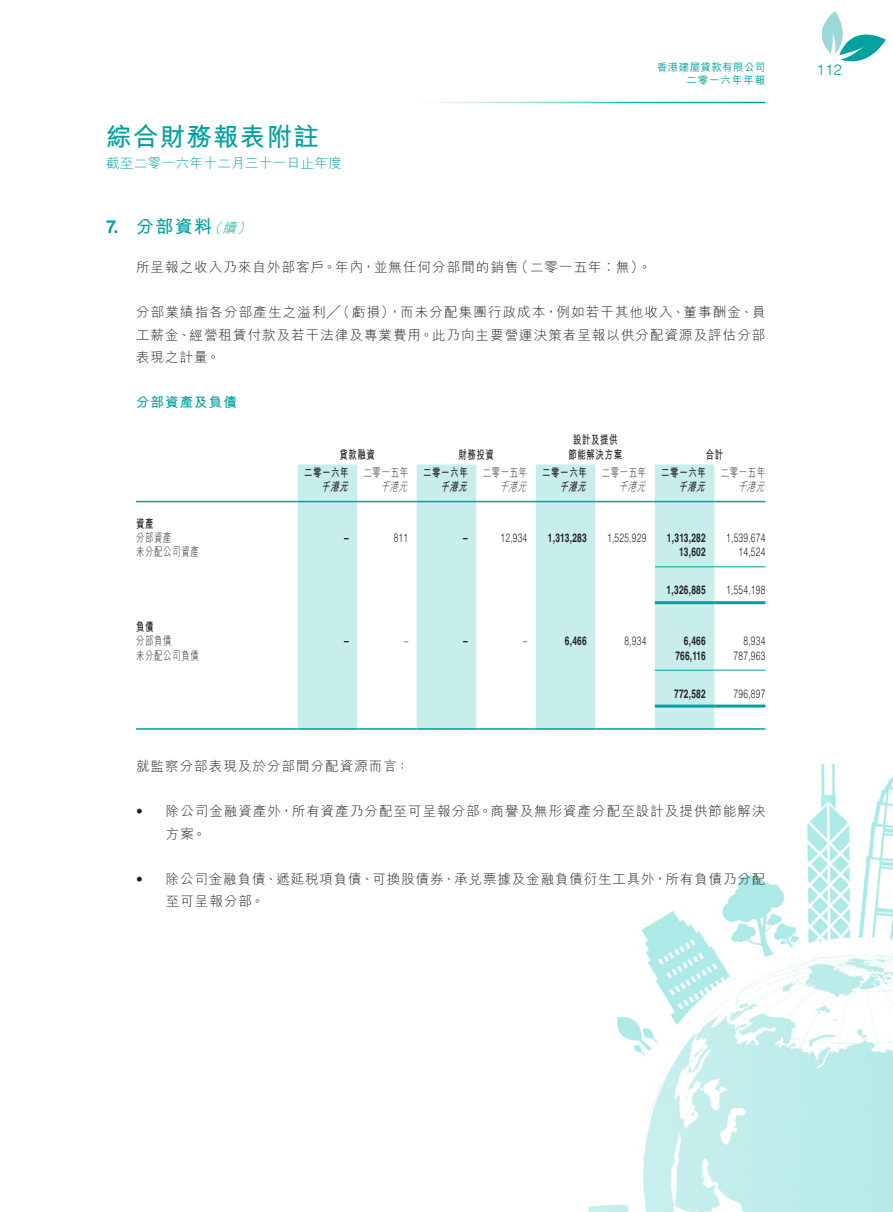
<style>
.page{position:relative;width:893px;height:1212px;background:#fff}
.page>*{position:absolute;margin:0;border:0;box-sizing:border-box;transform-origin:0 0}
.t1{font:700 25.5px "M Hei HK";letter-spacing:.05em;color:#00a19e}
.Heading_1{font:700 18px "M Hei HK";color:#00a19e}
.Heading_1-2{font:700 18px "Helvetica LT Std";color:#00a19e}
.t2{font:300 15px "Helvetica LT Std";color:#00a19e}
.Body_Text{font:300 13.5px/22.5px "M Hei HK";letter-spacing:.075em;color:#231f20;text-align:justify}
.t3{font:300 13.5px "M Hei HK";letter-spacing:.03em;color:#00a19e}
.Heading_2{font:700 13.5px "M Hei HK";letter-spacing:.08em;color:#00a19e}
.Heading_1-3{font:italic 300 13.5px "M Hei HK";color:#00a19e}
.Body_Text-2{font:300 13.5px "Helvetica LT Std";color:#231f20}
.Body_Text-3{font:300 12px "Helvetica LT Std";letter-spacing:.03em;color:#231f20;scale:.7 1}
.Body_Text-4{font:700 12px "Helvetica LT Std";letter-spacing:.03em;color:#231f20;scale:.7 1}
.Body_Text-5{font:700 12px "M Hei HK";letter-spacing:.08em;color:#231f20;scale:.7 1}
.Body_Text-6{font:300 12px "M Hei HK";letter-spacing:.08em;color:#231f20;scale:.7 1}
.Body_Text-7{font:italic 300 12px "M Hei HK";color:#231f20;scale:.7 1}
.Body_Text-8{font:italic 700 12px "M Hei HK";color:#231f20;scale:.7 1}
.t4{font:500 10.5px/13.5px "M Hei HK";letter-spacing:.035em;color:#00a19e;text-align:right}
</style>
<div class="page">
<img style="left:588px;top:764px;width:305px;height:448px">
<svg style="left:839px;top:35px;width:46px;height:26px"></svg>
<svg style="left:822px;top:11px;width:21px;height:44px"></svg>
<svg style="left:298px;top:464px;width:416px;height:264px;fill:#c7eeeb"></svg>
<hr style="left:136px;top:501px;width:162px;height:1px;background:#00a19e">
<hr style="left:298px;top:501px;width:59px;height:1px;background:#00a19e">
<hr style="left:357px;top:501px;width:60px;height:1px;background:#00a19e">
<hr style="left:417px;top:501px;width:59px;height:1px;background:#00a19e">
<hr style="left:476px;top:501px;width:60px;height:1px;background:#00a19e">
<hr style="left:536px;top:501px;width:59px;height:1px;background:#00a19e">
<hr style="left:595px;top:501px;width:60px;height:1px;background:#00a19e">
<hr style="left:655px;top:501px;width:59px;height:1px;background:#00a19e">
<hr style="left:714px;top:501px;width:51px;height:1px;background:#00a19e">
<hr style="left:655px;top:566px;width:59px;height:1px;background:#00a19e">
<hr style="left:714px;top:566px;width:51px;height:1px;background:#00a19e">
<hr style="left:655px;top:601px;width:59px;height:3px;background:#00a19e">
<hr style="left:714px;top:601px;width:51px;height:3px;background:#00a19e">
<hr style="left:655px;top:670px;width:59px;height:1px;background:#00a19e">
<hr style="left:714px;top:670px;width:51px;height:1px;background:#00a19e">
<hr style="left:655px;top:704px;width:59px;height:3px;background:#00a19e">
<hr style="left:714px;top:704px;width:51px;height:3px;background:#00a19e">
<hr style="left:136px;top:728px;width:162px;height:2px;background:#00a19e">
<hr style="left:298px;top:728px;width:59px;height:2px;background:#00a19e">
<hr style="left:357px;top:728px;width:60px;height:2px;background:#00a19e">
<hr style="left:417px;top:728px;width:59px;height:2px;background:#00a19e">
<hr style="left:476px;top:728px;width:60px;height:2px;background:#00a19e">
<hr style="left:536px;top:728px;width:59px;height:2px;background:#00a19e">
<hr style="left:595px;top:728px;width:60px;height:2px;background:#00a19e">
<hr style="left:655px;top:728px;width:59px;height:2px;background:#00a19e">
<hr style="left:714px;top:728px;width:51px;height:2px;background:#00a19e">
<h1 class="t1" style="left:106px;top:118px;width:214px">綜合財務報表附註</h1>
<p class="t3" style="left:106px;top:157px;width:237px">截至二零一六年十二月三十一日止年度</p>
<p class="Heading_1-2" style="left:106px;top:216px;width:14px">7.</p>
<p class="Heading_1" style="left:136px;top:213px;width:78px">分部資料</p>
<p class="Heading_1-3" style="left:207px;top:221px;width:34px">（續</p>
<p class="Heading_1-3" style="left:237px;top:221px;width:19px">(</p>
<p class="t4" style="left:657px;top:59px;width:110px">香港建屋貸款有限公司二零一六年年報</p>
<p class="t2" style="left:817px;top:60px;width:27px">112</p>
<p class="Body_Text" style="left:515px;top:256px;width:138px">（二零一五年︰ 無 。(</p>
<p class="Body_Text" style="left:136px;top:256px;width:384px">所呈報之收入乃來自外部客戶。年內，並無任何分部間的銷售</p>
<p class="Body_Text" style="left:136px;top:301px;width:631px">分部業績指各分部產生之溢利╱（虧損 ，）而未分配集團行政成本，例如若干其他收入、董事酬金、員工薪金、經營租賃付款及若干法律及專業費用。此乃向主要營運決策者呈報以供分配資源及評估分部表現之計量。</p>
<p class="Heading_2" style="left:136px;top:393px;width:102px">分部資產及負債</p>
<p class="Body_Text-5" style="left:458px;top:445px;width:52px">財務投資</p>
<p class="Body_Text-5" style="left:573px;top:431px;width:65px">設計及提供</p>
<p class="Body_Text-5" style="left:706px;top:445px;width:26px">合計</p>
<p class="Body_Text-5" style="left:568px;top:445px;width:78px">節能解決方案</p>
<p class="Body_Text-5" style="left:339px;top:445px;width:52px">貸款融資</p>
<p class="Body_Text-5" style="left:136px;top:515px;width:26px">資產</p>
<p class="Body_Text-6" style="left:136px;top:531px;width:52px">分部資產</p>
<p class="Body_Text-6" style="left:136px;top:546px;width:91px">未分配公司資產</p>
<p class="Body_Text-5" style="left:136px;top:618px;width:26px">負債</p>
<p class="Body_Text-6" style="left:136px;top:635px;width:52px">分部負債</p>
<p class="Body_Text-6" style="left:136px;top:649px;width:91px">未分配公司負債</p>
<p class="Body_Text-5" style="left:304px;top:464px;width:65px">二零一六年</p>
<p class="Body_Text-8" style="left:321px;top:478px;width:45px">千港元</p>
<p class="Body_Text-6" style="left:364px;top:467px;width:65px">二零一五年</p>
<p class="Body_Text-7" style="left:380px;top:481px;width:44px">千港元</p>
<p class="Body_Text-5" style="left:423px;top:464px;width:65px">二零一六年</p>
<p class="Body_Text-8" style="left:440px;top:478px;width:45px">千港元</p>
<p class="Body_Text-6" style="left:483px;top:467px;width:65px">二零一五年</p>
<p class="Body_Text-7" style="left:500px;top:481px;width:44px">千港元</p>
<p class="Body_Text-5" style="left:542px;top:464px;width:65px">二零一六年</p>
<p class="Body_Text-8" style="left:559px;top:478px;width:45px">千港元</p>
<p class="Body_Text-6" style="left:602px;top:467px;width:65px">二零一五年</p>
<p class="Body_Text-7" style="left:619px;top:481px;width:44px">千港元</p>
<p class="Body_Text-5" style="left:661px;top:464px;width:65px">二零一六年</p>
<p class="Body_Text-8" style="left:678px;top:478px;width:45px">千港元</p>
<p class="Body_Text-6" style="left:721px;top:467px;width:65px">二零一五年</p>
<p class="Body_Text-7" style="left:738px;top:481px;width:44px">千港元</p>
<p class="Body_Text-4" style="left:344px;top:530px;width:8px">–</p>
<p class="Body_Text-4" style="left:344px;top:634px;width:8px">–</p>
<p class="Body_Text-3" style="left:394px;top:530px;width:22px">811</p>
<p class="Body_Text-3" style="left:404px;top:634px;width:7px">–</p>
<p class="Body_Text-4" style="left:463px;top:530px;width:8px">–</p>
<p class="Body_Text-4" style="left:463px;top:634px;width:8px">–</p>
<p class="Body_Text-3" style="left:500px;top:530px;width:40px">12,934</p>
<p class="Body_Text-4" style="left:548px;top:530px;width:57px">1,313,283</p>
<p class="Body_Text-3" style="left:523px;top:634px;width:7px">–</p>
<p class="Body_Text-4" style="left:565px;top:634px;width:33px">6,466</p>
<p class="Body_Text-3" style="left:607px;top:530px;width:58px">1,525,929</p>
<p class="Body_Text-3" style="left:624px;top:634px;width:33px">8,934</p>
<p class="Body_Text-4" style="left:667px;top:530px;width:57px">1,313,282</p>
<p class="Body_Text-4" style="left:679px;top:545px;width:39px">13,602</p>
<p class="Body_Text-4" style="left:667px;top:583px;width:58px">1,326,885</p>
<p class="Body_Text-4" style="left:684px;top:634px;width:33px">6,466</p>
<p class="Body_Text-4" style="left:675px;top:648px;width:45px">766,116</p>
<p class="Body_Text-4" style="left:674px;top:686px;width:47px">772,582</p>
<p class="Body_Text-3" style="left:726px;top:530px;width:58px">1,539,674</p>
<p class="Body_Text-3" style="left:738px;top:544px;width:40px">14,524</p>
<p class="Body_Text-3" style="left:726px;top:582px;width:58px">1,554,198</p>
<p class="Body_Text-3" style="left:743px;top:634px;width:33px">8,934</p>
<p class="Body_Text-3" style="left:734px;top:648px;width:47px">787,963</p>
<p class="Body_Text-3" style="left:734px;top:686px;width:47px">796,897</p>
<p class="Body_Text" style="left:136px;top:755px;width:275px">就監察分部表現及於分部間分配資源而言：</p>
<p class="Body_Text" style="left:166px;top:800px;width:601px">除公司金融資產外，所有資產乃分配至可呈報分部。商譽及無形資產分配至設計及提供節能解決</p>
<p class="Body_Text-2" style="left:136px;top:803px;width:8px">•</p>
<p class="Body_Text-2" style="left:136px;top:870px;width:8px">•</p>
<p class="Body_Text" style="left:166px;top:822px;width:42px">方案。</p>
<p class="Body_Text" style="left:166px;top:867px;width:601px">除公司金融負債、遞延稅項負債、可換股債券、承兌票據及金融負債衍生工具外，所有負債乃分配</p>
<p class="Body_Text" style="left:166px;top:890px;width:100px">至可呈報分部。</p>
</div>
